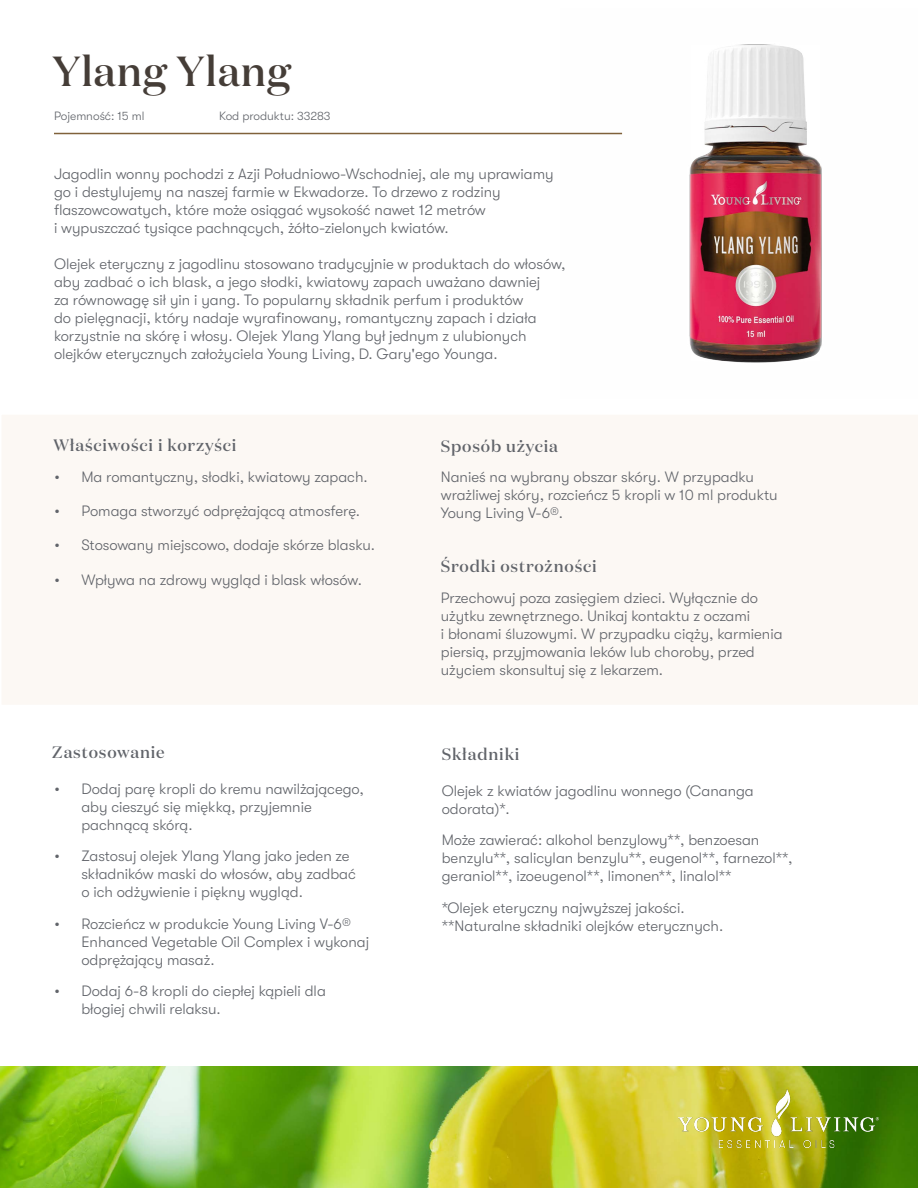
<style>
.page{position:relative;width:918px;height:1188px;background:#fff}
.page>*{position:absolute;margin:0;border:0;box-sizing:border-box;transform-origin:0 0}
.t1{font:500 42px "Domaine Display";letter-spacing:.02em;color:#453d37}
.t2{font:500 16.5px "Domaine Display";letter-spacing:.05em;color:#61646a}
.t3{font:300 15px/18px "GT Walsheim Pro";color:#61646a}
.t4{font:300 12px "GT Walsheim Pro";color:#61646a}
</style>
<div class="page">
<img style="left:0;top:1067px;width:918px;height:121px">
<div style="left:2px;top:415px;width:916px;height:289px;background:#fcf8f4"></div>
<img style="left:678px;top:1090px;width:200px;height:58px">
<hr style="left:54px;top:133px;width:568px;height:1px;background:#80623b">
<img style="left:560px;top:44px;width:262px;height:319px">
<h1 class="t1" style="left:52px;top:45px;width:240px">Ylang Ylang</h1>
<p class="t4" style="left:54px;top:109px;width:92px">Pojemność: 15 ml</p>
<p class="t4" style="left:219px;top:109px;width:113px">Kod produktu: 33283</p>
<p class="t3" style="left:54px;top:165px;width:501px">Jagodlin wonny pochodzi z Azji Południowo-Wschodniej, ale my uprawiamy go i destylujemy na naszej farmie w Ekwadorze. To drzewo z rodziny flaszowcowatych, które może osiągać wysokość nawet 12 metrów<br>i wypuszczać tysiące pachnących, żółto-zielonych kwiatów.</p>
<p class="t3" style="left:54px;top:255px;width:513px">Olejek eteryczny z jagodlinu stosowano tradycyjnie w produktach do włosów, aby zadbać o ich blask, a jego słodki, kwiatowy zapach uważano dawniej<br>za równowagę sił yin i yang. To popularny składnik perfum i produktów<br>do pielęgnacji, który nadaje wyrafinowany, romantyczny zapach i działa korzystnie na skórę i włosy. Olejek Ylang Ylang był jednym z ulubionych olejków eterycznych założyciela Young Living, D. Gary'ego Younga.</p>
<p class="t2" style="left:53px;top:435px;width:185px">Właściwości i korzyści</p>
<p class="t3" style="left:54px;top:468px;width:315px">• Ma romantyczny, słodki, kwiatowy zapach.</p>
<p class="t3" style="left:54px;top:502px;width:307px">• Pomaga stworzyć odprężającą atmosferę.</p>
<p class="t3" style="left:54px;top:536px;width:322px">• Stosowany miejscowo, dodaje skórze blasku.</p>
<p class="t3" style="left:54px;top:571px;width:309px">• Wpływa na zdrowy wygląd i blask włosów.</p>
<p class="t2" style="left:52px;top:742px;width:114px">Zastosowanie</p>
<p class="t3" style="left:81px;top:780px;width:284px;text-indent:-27px">• Dodaj parę kropli do kremu nawilżającego, aby cieszyć się miękką, przyjemnie pachnącą skórą.</p>
<p class="t3" style="left:81px;top:847px;width:276px;text-indent:-27px">• Zastosuj olejek Ylang Ylang jako jeden ze składników maski do włosów, aby zadbać o ich odżywienie i piękny wygląd.</p>
<p class="t3" style="left:81px;top:915px;width:289px;text-indent:-27px">• Rozcieńcz w produkcie Young Living V-6®<br>Enhanced Vegetable Oil Complex i wykonaj odprężający masaż.</p>
<p class="t3" style="left:81px;top:982px;width:246px;text-indent:-27px">• Dodaj 6-8 kropli do ciepłej kąpieli dla błogiej chwili relaksu.</p>
<p class="t2" style="left:441px;top:435px;width:119px">Sposób użycia</p>
<p class="t3" style="left:441px;top:468px;width:338px">Nanieś na wybrany obszar skóry. W przypadku wrażliwej skóry, rozcieńcz 5 kropli w 10 ml produktu<br>Young Living V-6®.</p>
<p class="t2" style="left:441px;top:556px;width:157px">Środki ostrożności</p>
<p class="t3" style="left:441px;top:589px;width:343px">Przechowuj poza zasięgiem dzieci. Wyłącznie do użytku zewnętrznego. Unikaj kontaktu z oczami<br>i błonami śluzowymi. W przypadku ciąży, karmienia piersią, przyjmowania leków lub choroby, przed użyciem skonsultuj się z lekarzem.</p>
<p class="t2" style="left:442px;top:743px;width:79px">Składniki</p>
<p class="t3" style="left:442px;top:782px;width:314px">Olejek z kwiatów jagodlinu wonnego (Cananga odorata)*.</p>
<p class="t3" style="left:442px;top:831px;width:352px">Może zawierać: alkohol benzylowy**, benzoesan benzylu**, salicylan benzylu**, eugenol**, farnezol**, geraniol**, izoeugenol**, limonen**, linalol**</p>
<p class="t3" style="left:442px;top:899px;width:283px">*Olejek eteryczny najwyższej jakości. **Naturalne składniki olejków eterycznych.</p>
</div>
